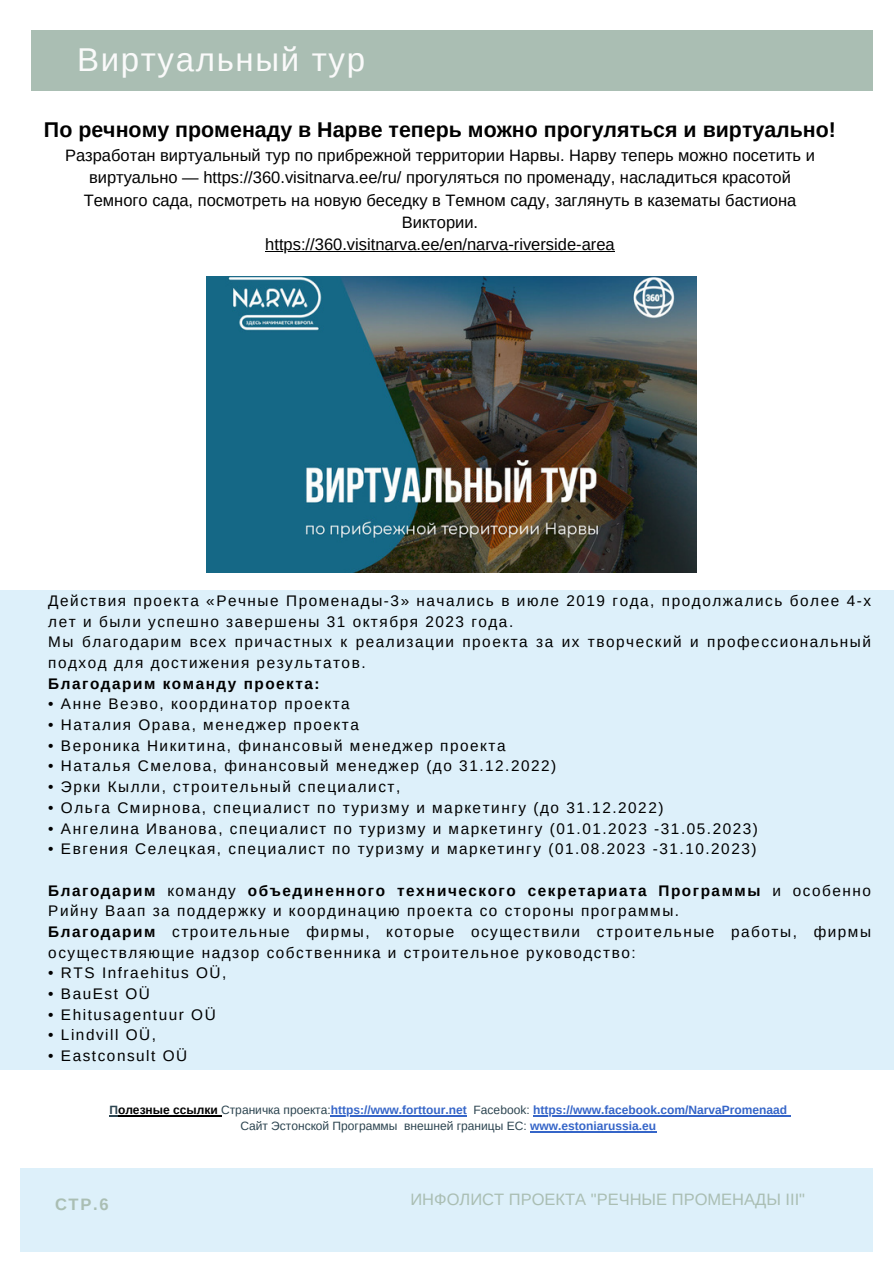
<style>
.page{position:relative;width:894px;height:1264px;background:#fff}
.page>*{position:absolute;margin:0;border:0;box-sizing:border-box;transform-origin:0 0}
.t1{font:33px "Arimo";letter-spacing:.05em;color:#fafafa}
.t2{font:700 21.3px "Arimo";color:#000}
.t3{font:16.5px "Arimo";color:#000}
.t4{font:16.5px "Arimo";color:#aabeb3}
.t5{font:700 16.5px "Arimo";color:#aabeb3}
.t6{font:15.3px/20.7px "Arimo";letter-spacing:.1em;color:#000}
.t7{font:700 15.3px "Arimo";letter-spacing:.1em;color:#000}
.t8{font:700 12px "Arimo";color:#3565c8}
.t9{font:12px "Arimo";color:#2c4450}
.s1{font-weight:700}
.s2{color:#2c4450}
.s3{color:#000}
.s4{font-weight:400;color:#2c4450}
.s5{font-weight:700;color:#3565c8}
</style>
<div class="page">
<div style="left:20px;top:1168px;width:852px;height:83px;background:#ddf0fa"></div>
<div style="left:31px;top:30px;width:840px;height:60px;background:#aabeb3"></div>
<hr style="left:265px;top:251px;width:349px;height:1px;background:#000">
<img style="left:206px;top:276px;width:490px;height:296px">
<div style="left:0;top:590px;width:893px;height:479px;background:#ddf0fa"></div>
<hr style="left:118px;top:1115px;width:103px;height:1px;background:#000">
<hr style="left:331px;top:1115px;width:136px;height:1px;background:#3565c8">
<hr style="left:533px;top:1115px;width:254px;height:1px;background:#3565c8">
<hr style="left:530px;top:1131px;width:126px;height:1px;background:#3565c8">
<p class="t1" style="left:77px;top:41px;width:289px">Виртуальный тур</p>
<p class="t2" style="left:44px;top:118px;width:793px">По речному променаду в Нарве теперь можно прогуляться и виртуально!</p>
<p class="t3" style="left:65px;top:146px;width:751px">Разработан виртуальный тур по прибрежной территории Нарвы. Нарву теперь можно посетить и</p>
<p class="t3" style="left:89px;top:168px;width:703px">виртуально — https://360.visitnarva.ee/ru/ прогуляться по променаду, насладиться красотой</p>
<p class="t3" style="left:84px;top:191px;width:714px">Темного сада, посмотреть на новую беседку в Темном саду, заглянуть в казематы бастиона</p>
<p class="t3" style="left:402px;top:213px;width:78px">Виктории.</p>
<p class="t3" style="left:265px;top:235px;width:351px">https://360.visitnarva.ee/en/narva-riverside-area</p>
<p class="t6" style="left:48px;top:590px;width:824px">Действия проекта «Речные Променады-3» начались в июле 2019 года, продолжались более 4-х лет и были успешно завершены 31 октября 2023 года.</p>
<p class="t6" style="left:48px;top:631px;width:824px">Мы благодарим всех причастных к реализации проекта за их творческий и профессиональный подход для достижения результатов.</p>
<p class="t7" style="left:48px;top:675px;width:273px">Благодарим команду проекта:</p>
<p class="t6" style="left:48px;top:693px;width:303px">• Анне Веэво, координатор проекта</p>
<p class="t6" style="left:48px;top:714px;width:312px">• Наталия Орава, менеджер проекта</p>
<p class="t6" style="left:48px;top:735px;width:458px">• Вероника Никитина, финансовый менеджер проекта</p>
<p class="t6" style="left:48px;top:755px;width:509px">• Наталья Смелова, финансовый менеджер (до 31.12.2022)</p>
<p class="t6" style="left:48px;top:776px;width:353px">• Эрки Кылли, строительный специалист,</p>
<p class="t6" style="left:48px;top:797px;width:616px">• Ольга Смирнова, специалист по туризму и маркетингу (до 31.12.2022)</p>
<p class="t6" style="left:48px;top:817px;width:711px">• Ангелина Иванова, специалист по туризму и маркетингу (01.01.2023 -31.05.2023)</p>
<p class="t6" style="left:48px;top:838px;width:709px">• Евгения Селецкая, специалист по туризму и маркетингу (01.08.2023 -31.10.2023)</p>
<p class="t6" style="left:48px;top:879px;width:824px"><span class="s1">Благодарим</span> команду <span class="s1">объединенного технического секретариата Программы</span> и особенно<br>Рийну Ваап за поддержку и координацию проекта со стороны программы.</p>
<p class="t6" style="left:48px;top:921px;width:824px"><span class="s1">Благодарим</span> строительные фирмы, которые осуществили строительные работы, фирмы осуществляющие надзор собственника и строительное руководство:</p>
<p class="t6" style="left:48px;top:962px;width:180px">• RTS Infraehitus OÜ,</p>
<p class="t6" style="left:48px;top:983px;width:103px">• BauEst OÜ</p>
<p class="t6" style="left:48px;top:1004px;width:169px">• Ehitusagentuur OÜ</p>
<p class="t6" style="left:48px;top:1024px;width:109px">• Lindvill OÜ,</p>
<p class="t6" style="left:48px;top:1045px;width:140px">• Eastconsult OÜ</p>
<p class="t8" style="left:109px;top:1103px;width:679px"><span class="s2">П</span><span class="s3">олезные ссылки</span> <span class="s4">Страничка проекта:</span>https://www.forttour.net <span class="s4">Facebook:</span> https://www.facebook.com/NarvaPromenaad</p>
<p class="t9" style="left:240px;top:1119px;width:417px">Сайт Эстонской Программы внешней границы ЕС: <span class="s5">www.estoniarussia.eu</span></p>
<p class="t5" style="left:55px;top:1194px;width:55px">СТР.6</p>
<p class="t4" style="left:410px;top:1189px;width:396px">ИНФОЛИСТ ПРОЕКТА "РЕЧНЫЕ ПРОМЕНАДЫ III"</p>
</div>
